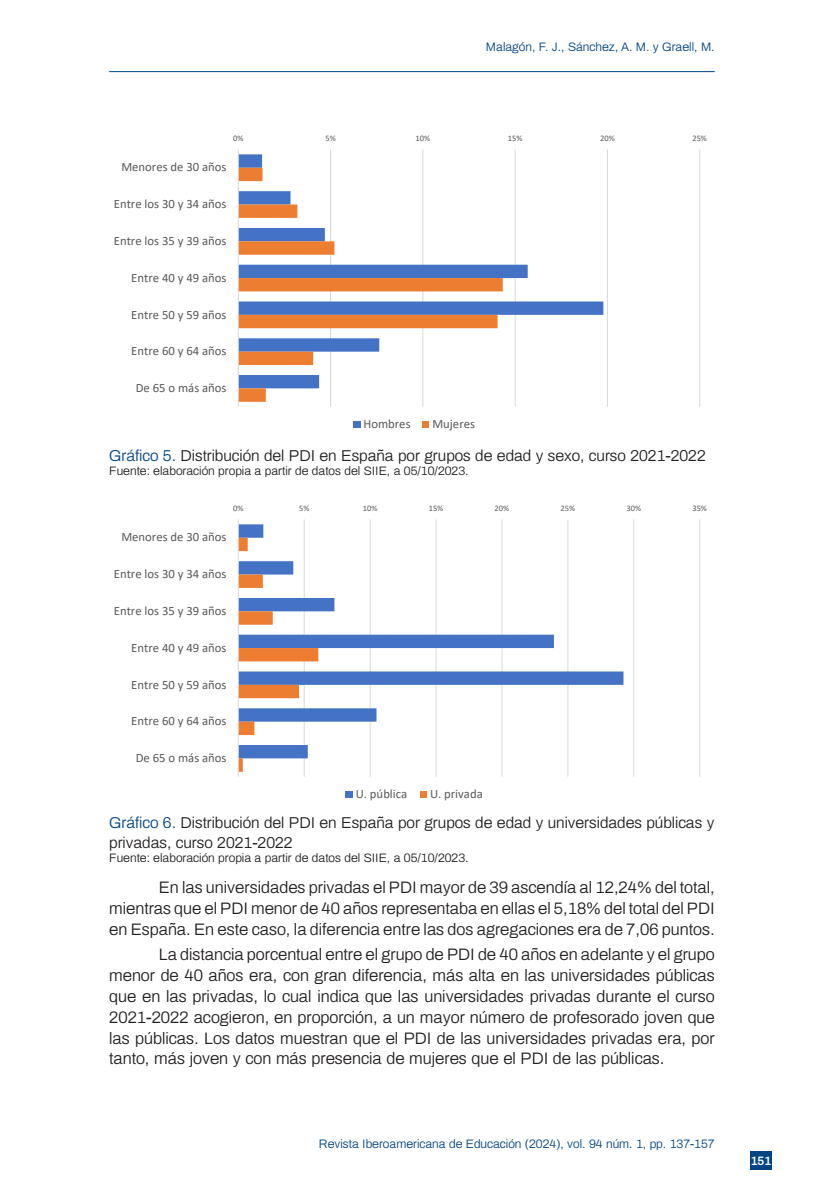
<style>
.page{position:relative;width:819px;height:1191px;background:#fff}
.page>*{position:absolute;margin:0;border:0;box-sizing:border-box;transform-origin:0 0}
.RIE_Texto{font:300 16.62px/20.8px "Archivo";color:#231f20;text-align:justify}
.RIE_Título_Grafico{font:300 15.75px/19.6px "Archivo";color:#231f20}
.t1{font:12.6px "Calibri";color:#595959}
.RIE_Fuente{font:300 12.25px "Archivo";color:#231f20}
.t2{font:300 12.25px "Archivo";color:#004684}
.t3{font:600 12.25px "Archivo";color:#fff}
.t4{font:8.4px "Calibri";letter-spacing:.005em;color:#595959}
.s1{color:#004684}
</style>
<div class="page">
<hr style="left:109px;top:71px;width:605px;height:1px;background:#004684">
<hr style="left:330px;top:149px;width:1px;height:258px;background:#d9d9d9">
<hr style="left:422px;top:149px;width:1px;height:258px;background:#d9d9d9">
<hr style="left:515px;top:149px;width:1px;height:258px;background:#d9d9d9">
<hr style="left:607px;top:149px;width:1px;height:258px;background:#d9d9d9">
<hr style="left:699px;top:149px;width:1px;height:258px;background:#d9d9d9">
<svg style="left:239px;top:154px;width:364px;height:234px"></svg>
<svg style="left:239px;top:168px;width:263px;height:234px"></svg>
<hr style="left:238px;top:149px;width:1px;height:258px;background:#d9d9d9">
<div style="left:353px;top:421px;width:7px;height:7px;background:#4472c4"></div>
<div style="left:422px;top:421px;width:7px;height:7px;background:#ed7d31"></div>
<hr style="left:304px;top:519px;width:1px;height:258px;background:#d9d9d9">
<hr style="left:370px;top:519px;width:1px;height:258px;background:#d9d9d9">
<hr style="left:436px;top:519px;width:1px;height:258px;background:#d9d9d9">
<hr style="left:501px;top:519px;width:1px;height:258px;background:#d9d9d9">
<hr style="left:567px;top:519px;width:1px;height:258px;background:#d9d9d9">
<hr style="left:633px;top:519px;width:1px;height:258px;background:#d9d9d9">
<hr style="left:699px;top:519px;width:1px;height:258px;background:#d9d9d9">
<svg style="left:239px;top:524px;width:384px;height:234px"></svg>
<svg style="left:239px;top:538px;width:79px;height:234px"></svg>
<hr style="left:238px;top:519px;width:1px;height:258px;background:#d9d9d9">
<div style="left:345px;top:791px;width:7px;height:7px;background:#4472c4"></div>
<div style="left:420px;top:791px;width:7px;height:7px;background:#ed7d31"></div>
<div style="left:750px;top:1151px;width:21px;height:19px;background:#004684"></div>
<p class="t2" style="left:486px;top:38px;width:230px">Malagón, F. J., Sánchez, A. M. y Graell, M.</p>
<p class="t4" style="left:233px;top:132px;width:12px">0%</p>
<p class="t4" style="left:325px;top:132px;width:12px">5%</p>
<p class="t4" style="left:415px;top:132px;width:16px">10%</p>
<p class="t4" style="left:508px;top:132px;width:16px">15%</p>
<p class="t4" style="left:600px;top:132px;width:16px">20%</p>
<p class="t4" style="left:692px;top:132px;width:16px">25%</p>
<p class="t1" style="left:121px;top:158px;width:107px">Menores de 30 años</p>
<p class="t1" style="left:114px;top:195px;width:114px">Entre los 30 y 34 años</p>
<p class="t1" style="left:114px;top:232px;width:114px">Entre los 35 y 39 años</p>
<p class="t1" style="left:131px;top:269px;width:97px">Entre 40 y 49 años</p>
<p class="t1" style="left:131px;top:305px;width:97px">Entre 50 y 59 años</p>
<p class="t1" style="left:131px;top:342px;width:97px">Entre 60 y 64 años</p>
<p class="t1" style="left:136px;top:379px;width:92px">De 65 o más años</p>
<p class="t1" style="left:363px;top:415px;width:49px">Hombres</p>
<p class="t1" style="left:432px;top:415px;width:44px">Mujeres</p>
<p class="RIE_Título_Grafico" style="left:109px;top:444px;width:598px"><span class="s1">Gráfico 5.</span> Distribución del PDI en España por grupos de edad y sexo, curso 2021-2022</p>
<p class="RIE_Fuente" style="left:109px;top:462px;width:361px">Fuente: elaboración propia a partir de datos del SIIE, a 05/10/2023.</p>
<p class="t4" style="left:233px;top:502px;width:12px">0%</p>
<p class="t4" style="left:299px;top:502px;width:12px">5%</p>
<p class="t4" style="left:363px;top:502px;width:16px">10%</p>
<p class="t4" style="left:428px;top:502px;width:16px">15%</p>
<p class="t4" style="left:494px;top:502px;width:16px">20%</p>
<p class="t4" style="left:560px;top:502px;width:16px">25%</p>
<p class="t4" style="left:626px;top:502px;width:16px">30%</p>
<p class="t4" style="left:692px;top:502px;width:16px">35%</p>
<p class="t1" style="left:121px;top:528px;width:107px">Menores de 30 años</p>
<p class="t1" style="left:114px;top:565px;width:114px">Entre los 30 y 34 años</p>
<p class="t1" style="left:114px;top:602px;width:114px">Entre los 35 y 39 años</p>
<p class="t1" style="left:131px;top:639px;width:97px">Entre 40 y 49 años</p>
<p class="t1" style="left:131px;top:675px;width:97px">Entre 50 y 59 años</p>
<p class="t1" style="left:131px;top:712px;width:97px">Entre 60 y 64 años</p>
<p class="t1" style="left:136px;top:749px;width:92px">De 65 o más años</p>
<p class="t1" style="left:356px;top:785px;width:53px">U. pública</p>
<p class="t1" style="left:430px;top:785px;width:54px">U. privada</p>
<p class="RIE_Título_Grafico" style="left:109px;top:811px;width:606px"><span class="s1">Gráfico 6.</span> Distribución del PDI en España por grupos de edad y universidades públicas y privadas, curso 2021-2022</p>
<p class="RIE_Fuente" style="left:109px;top:849px;width:361px">Fuente: elaboración propia a partir de datos del SIIE, a 05/10/2023.</p>
<p class="RIE_Texto" style="left:109px;top:876px;width:607px;text-indent:50px">En las universidades privadas el PDI mayor de 39 ascendía al 12,24% del total, mientras que el PDI menor de 40 años representaba en ellas el 5,18% del total del PDI en España. En este caso, la diferencia entre las dos agregaciones era de 7,06 puntos.</p>
<p class="RIE_Texto" style="left:109px;top:943px;width:607px;text-indent:50px">La distancia porcentual entre el grupo de PDI de 40 años en adelante y el grupo menor de 40 años era, con gran diferencia, más alta en las universidades públicas que en las privadas, lo cual indica que las universidades privadas durante el curso 2021-2022 acogieron, en proporción, a un mayor número de profesorado joven que las públicas. Los datos muestran que el PDI de las universidades privadas era, por tanto, más joven y con más presencia de mujeres que el PDI de las públicas.</p>
<p class="t2" style="left:319px;top:1135px;width:397px">Revista Iberoamericana de Educación (2024), vol. 94 núm. 1, pp. 137-157</p>
<p class="t3" style="left:750px;top:1152px;width:22px">151</p>
</div>
